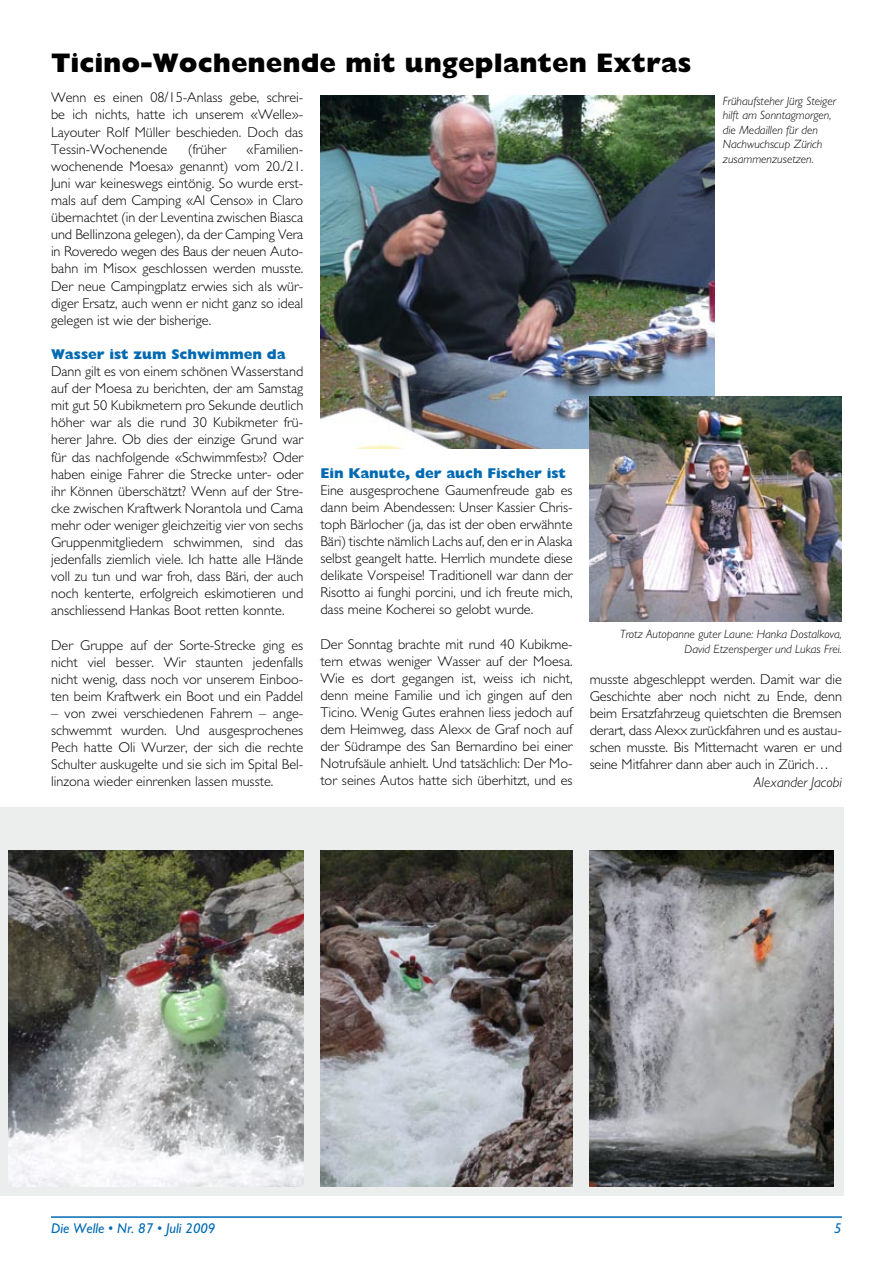
<style>
.page{position:relative;width:893px;height:1263px;background:#fff}
.page>*{position:absolute;margin:0;border:0;box-sizing:border-box;transform-origin:0 0}
.t1{font:800 27px "M Gill Sans";color:#000}
.t2{font:300 14.25px/17.1px "M Gill Sans";color:#000;text-align:justify}
.t3{font:800 14.25px "M Gill Sans";color:#006ab2}
.t4{font:italic 14.25px "M Gill Sans";color:#006ab2}
.t5{font:italic 300 14.25px "M Gill Sans";color:#000}
.t6{font:italic 300 12px/14.4px "M Gill Sans";color:#000}
</style>
<div class="page">
<div style="left:0;top:807px;width:843px;height:388px;background:#eceded"></div>
<hr style="left:51px;top:1216px;width:791px;height:2px;background:#006ab2">
<img style="left:9px;top:850px;width:294px;height:336px">
<img style="left:320px;top:850px;width:253px;height:336px">
<img style="left:590px;top:850px;width:243px;height:336px">
<img style="left:320px;top:96px;width:394px;height:353px">
<img style="left:590px;top:396px;width:252px;height:226px">
<h1 class="t1" style="left:51px;top:47px;width:642px">Ticino-Wochenende mit ungeplanten Extras</h1>
<p class="t2" style="left:51px;top:89px;width:254px">Wenn es einen 08/15-Anlass gebe, schrei&shy;be ich nichts, hatte ich unserem «Welle»- Layouter Rolf Müller beschieden. Doch das Tessin-Wochenende</p>
<p class="t6" style="left:723px;top:94px;width:115px">Frühaufsteher Jürg Steiger hilft am Sonntagmorgen, die Medaillen für den<br>Nachwuchscup Zürich zusammenzusetzen.</p>
<p class="t2" style="left:188px;top:140px;width:40px">(früher</p>
<p class="t2" style="left:51px;top:140px;width:254px;text-indent:196px">«Familien&shy;wochenende Moesa» genannt) vom 20./21.<br>Juni war keineswegs eintönig. So wurde erst&shy;mals auf dem Camping «Al Censo» in Claro übernachtet (in der Leventina zwischen Biasca und Bellinzona gelegen), da der Camping Vera in Roveredo wegen des Baus der neuen Auto&shy;bahn im Misox geschlossen werden musste.<br>Der neue Campingplatz erwies sich als wür&shy;diger Ersatz, auch wenn er nicht ganz so ideal gelegen ist wie der bisherige.</p>
<p class="t3" style="left:51px;top:346px;width:236px">Wasser ist zum Schwimmen da</p>
<p class="t2" style="left:51px;top:363px;width:254px">Dann gilt es von einem schönen Wasserstand auf der Moesa zu berichten, der am Samstag mit gut 50 Kubikmetern pro Sekunde deutlich höher war als die rund 30 Kubikmeter frü&shy;herer Jahre. Ob dies der einzige Grund war für das nachfolgende «Schwimmfest»? Oder haben einige Fahrer die Strecke unter- oder ihr Können überschätzt? Wenn auf der Stre&shy;cke zwischen Kraftwerk Norantola und Cama mehr oder weniger gleichzeitig vier von sechs Gruppenmitgliedern schwimmen, sind das jedenfalls ziemlich viele. Ich hatte alle Hände voll zu tun und war froh, dass Bäri, der auch noch kenterte, erfolgreich eskimotieren und anschliessend Hankas Boot retten konnte.</p>
<p class="t2" style="left:51px;top:636px;width:254px">Der Gruppe auf der Sorte-Strecke ging es nicht viel besser. Wir staunten jedenfalls nicht wenig, dass noch vor unserem Einboo&shy;ten beim Kraftwerk ein Boot und ein Paddel</p>
<p class="t2" style="left:51px;top:705px;width:254px">– von zwei verschiedenen Fahrern – ange&shy;schwemmt wurden. Und ausgesprochenes Pech hatte Oli Wurzer, der sich die rechte Schulter auskugelte und sie sich im Spital Bel&shy;linzona wieder einrenken lassen musste.</p>
<p class="t3" style="left:320px;top:464px;width:247px">Ein Kanute, der auch Fischer ist</p>
<p class="t2" style="left:320px;top:481px;width:254px">Eine ausgesprochene Gaumenfreude gab es dann beim Abendessen: Unser Kassier Chris&shy;toph Bärlocher (ja, das ist der oben erwähnte Bäri) tischte nämlich Lachs auf, den er in Alaska selbst geangelt hatte. Herrlich mundete diese delikate Vorspeise! Traditionell war dann der Risotto ai funghi porcini, und ich freute mich, dass meine Kocherei so gelobt wurde.</p>
<p class="t2" style="left:320px;top:635px;width:254px">Der Sonntag brachte mit rund 40 Kubikme&shy;tern etwas weniger Wasser auf der Moesa.<br>Wie es dort gegangen ist, weiss ich nicht, denn meine Familie und ich gingen auf den Ticino. Wenig Gutes erahnen liess jedoch auf dem Heimweg, dass Alexx de Graf noch auf der Südrampe des San Bernardino bei einer Notrufsäule anhielt. Und tatsächlich: Der Mo&shy;tor seines Autos hatte sich überhitzt, und es</p>
<p class="t6" style="left:620px;top:627px;width:223px;text-align:right">Trotz Autopanne guter Laune: Hanka Dostalkova,<br>David Etzensperger und Lukas Frei.</p>
<p class="t2" style="left:590px;top:671px;width:254px">musste abgeschleppt werden. Damit war die Geschichte aber noch nicht zu Ende, denn beim Ersatzfahrzeug quietschten die Bremsen derart, dass Alexx zurückfahren und es austau&shy;schen musste. Bis Mitternacht waren er und seine Mitfahrer dann aber auch in Zürich…</p>
<p class="t5" style="left:754px;top:774px;width:90px">Alexander Jacobi</p>
<p class="t4" style="left:51px;top:1220px;width:166px">Die Welle • Nr. 87 • Juli 2009</p>
<p class="t4" style="left:834px;top:1220px;width:9px">5</p>
</div>
